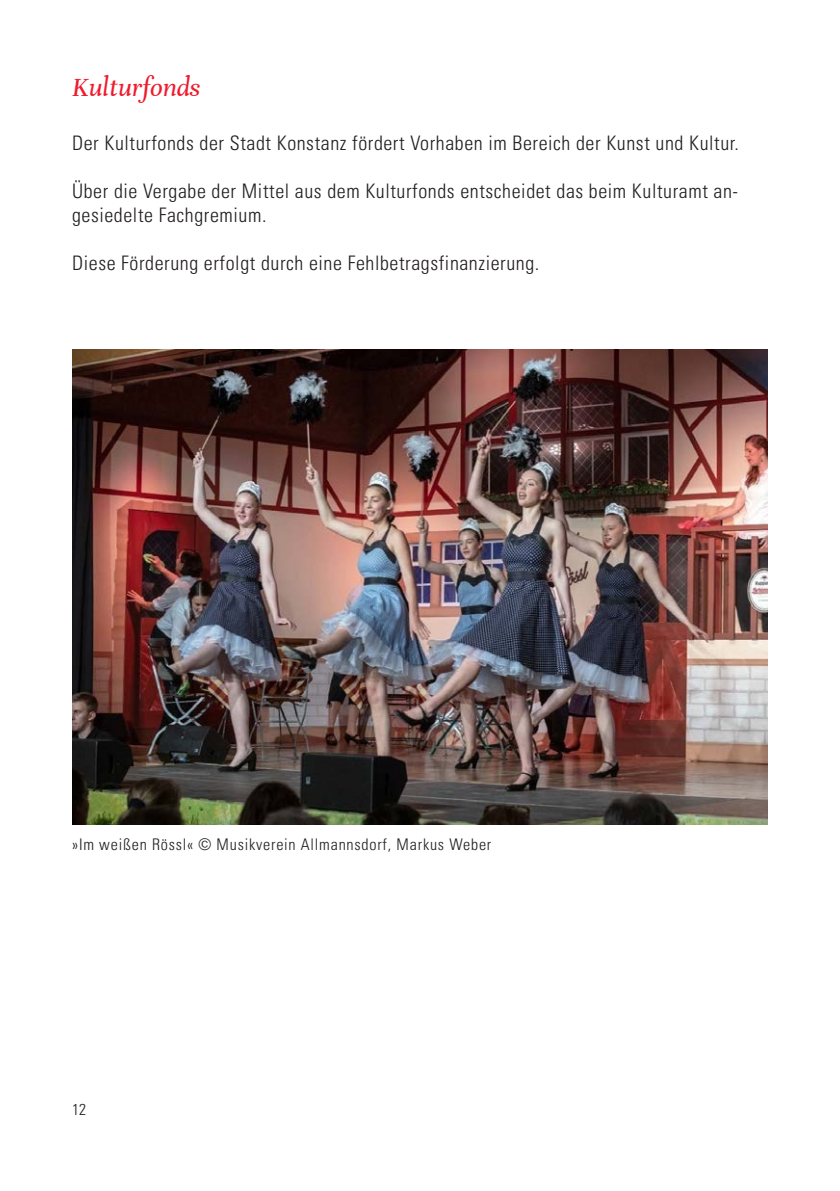
<style>
.page{position:relative;width:840px;height:1191px;background:#fff}
.page>*{position:absolute;margin:0;border:0;box-sizing:border-box;transform-origin:0 0}
.t1{font:italic 28px "Unna";color:#ee1b2d}
.t2{font:300 condensed 20px/24px "Univers LT Pro";letter-spacing:.03em;color:#231f20}
.t3{font:300 condensed 16px "Univers LT Pro";letter-spacing:.05em;color:#231f20}
.t4{font:300 condensed 15.8px "Univers LT Pro";color:#231f20}
</style>
<div class="page">
<img style="left:72px;top:350px;width:695px;height:474px">
<h1 class="t1" style="left:72px;top:71px;width:129px">Kulturfonds</h1>
<p class="t2" style="left:72px;top:130px;width:668px">Der Kulturfonds der Stadt Konstanz fördert Vorhaben im Bereich der Kunst und Kultur.</p>
<p class="t2" style="left:72px;top:178px;width:667px">Über die Vergabe der Mittel aus dem Kulturfonds entscheidet das beim Kulturamt an&shy;gesiedelte Fachgremium.</p>
<p class="t2" style="left:72px;top:250px;width:468px">Diese Förderung erfolgt durch eine Fehlbetragsfinanzierung.</p>
<p class="t3" style="left:72px;top:833px;width:420px">»Im weißen Rössl« © Musikverein Allmannsdorf, Markus Weber</p>
<p class="t4" style="left:72px;top:1098px;width:16px">12</p>
</div>
